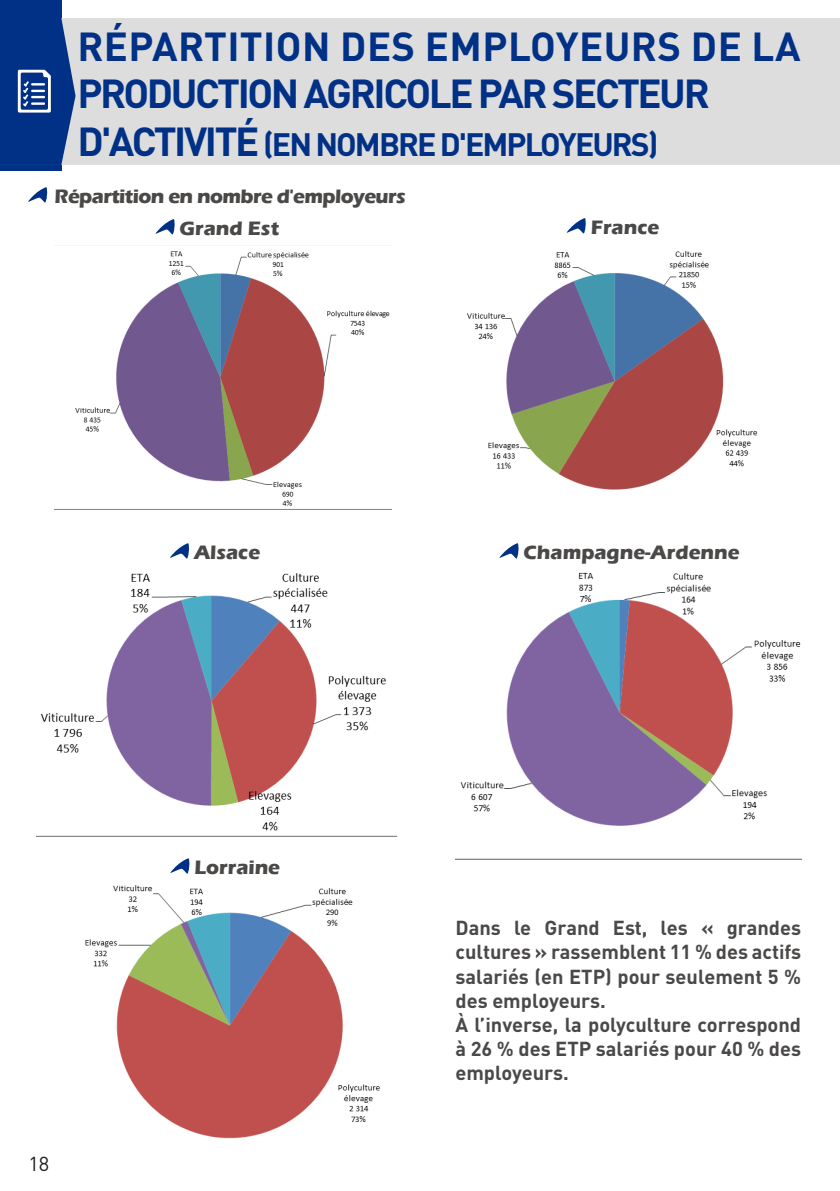
<style>
.page{position:relative;width:840px;height:1191px;background:#fff}
.page>*{position:absolute;margin:0;border:0;box-sizing:border-box;transform-origin:0 0}
.t1{font:700 40px/47.8px "DINOT";letter-spacing:-.06em;color:#003186}
.t2{font:700 32px "DINOT";letter-spacing:-.06em;color:#003186}
.t3{font:700 20px/24px "DINOT";color:#4b4948}
.t4{font:700 20px/31.8px "Eras ITC";letter-spacing:-.03em;color:#4b4948;text-align:center}
.t5{font:700 20px "Eras ITC";color:#4b4948}
.t6{font:20px "DINOT";color:#231f20}
.s1{font-size:40px}
</style>
<div class="page">
<div style="left:0;top:0;width:61px;height:170px;background:#003186"></div>
<hr style="left:839px;top:0;width:1px;height:170px;background:#003186">
<div style="left:0;top:18px;width:839px;height:147px;background:#dedddd"></div>
<svg style="left:0;top:18px;width:75px;height:147px"></svg>
<img style="left:75px;top:251px;width:315px;height:255px">
<img style="left:466px;top:251px;width:292px;height:239px">
<img style="left:36px;top:573px;width:360px;height:263px">
<img style="left:455px;top:572px;width:346px;height:287px">
<svg style="left:28px;top:187px;width:19px;height:16px"></svg>
<svg style="left:155px;top:219px;width:20px;height:16px"></svg>
<svg style="left:566px;top:218px;width:19px;height:16px"></svg>
<svg style="left:170px;top:543px;width:19px;height:16px"></svg>
<svg style="left:499px;top:543px;width:19px;height:16px"></svg>
<img style="left:85px;top:885px;width:295px;height:254px">
<svg style="left:170px;top:858px;width:19px;height:15px"></svg>
<h1 class="t1" style="left:77px;top:21px;width:724px">RÉPARTITION DES EMPLOYEURS DE LA<br>PRODUCTION AGRICOLE PAR SECTEUR</h1>
<h2 class="t2" style="left:77px;top:124px;width:582px"><span class="s1">D'ACTIVITÉ</span> (EN NOMBRE D'EMPLOYEURS)</h2>
<p class="t4" style="left:55px;top:180px;width:352px">Répartition en nombre d'employeurs<br>Grand Est</p>
<p class="t5" style="left:590px;top:215px;width:70px">France</p>
<p class="t5" style="left:194px;top:540px;width:68px">Alsace</p>
<p class="t5" style="left:523px;top:540px;width:217px">Champagne-Ardenne</p>
<p class="t6" style="left:28px;top:1151px;width:22px">18</p>
<p class="t5" style="left:194px;top:855px;width:87px">Lorraine</p>
<p class="t3" style="left:455px;top:915px;width:347px">Dans le Grand Est, les « grandes cultures » rassemblent 11 % des actifs salariés (en ETP) pour seulement 5 % des employeurs.<br>À l’inverse, la polyculture correspond à 26 % des ETP salariés pour 40 % des employeurs.</p>
</div>
